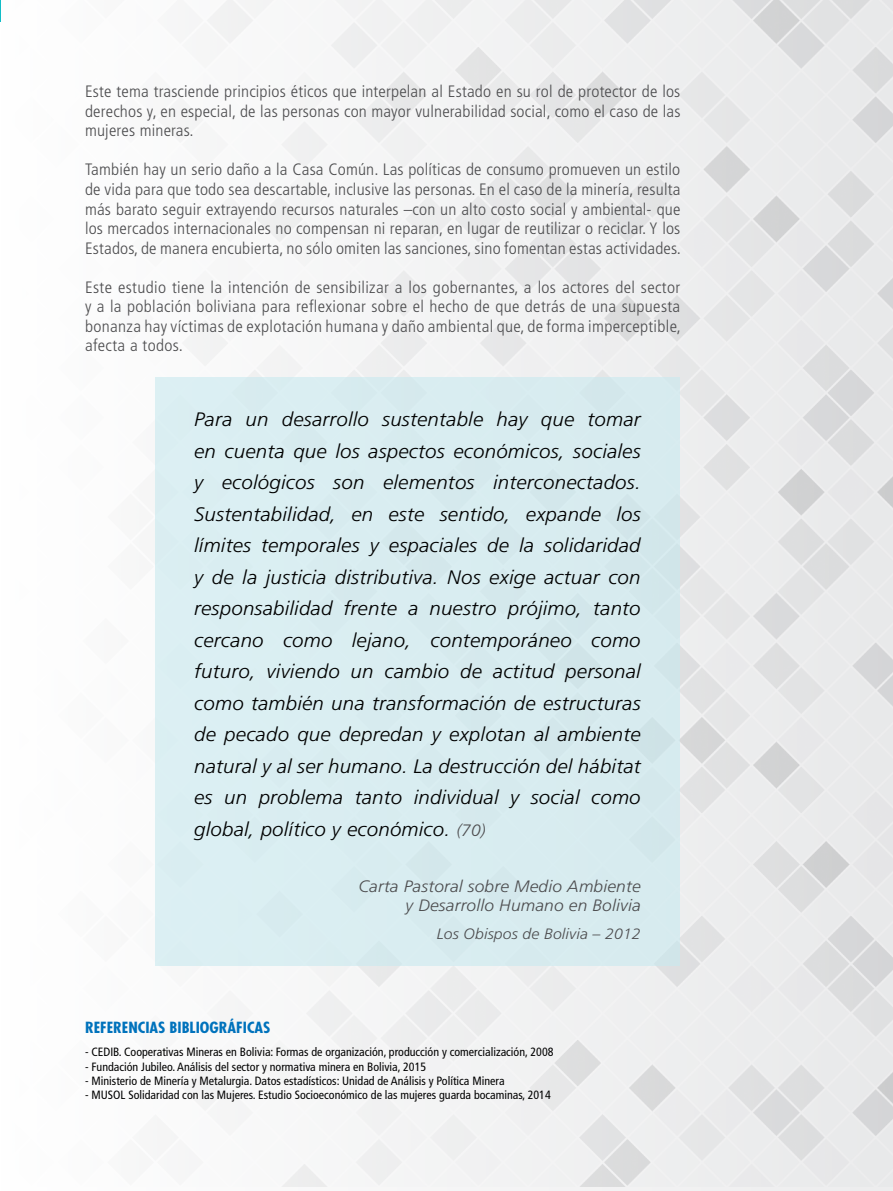
<style>
.page{position:relative;width:893px;height:1191px;background:#fff}
.page>*{position:absolute;margin:0;border:0;box-sizing:border-box;transform-origin:0 0}
.t1{font:italic 300 19.5px/31.5px "Frutiger LT Std";letter-spacing:.01em;color:#000;text-align:justify;scale:1.05 1}
.t2{font:300 condensed 16.5px/19.5px "Frutiger LT Std";letter-spacing:.01em;color:#4d4d4f;text-align:justify;scale:1.05 1}
.t3{font:italic 300 16.5px/19.5px "Frutiger LT Std";letter-spacing:.01em;color:#4d4d4f;text-align:right;scale:1.05 1}
.t4{font:700 condensed 15px "Futura Std";color:#0072bc;scale:1.1 1}
.t5{font:italic 300 15px "Frutiger LT Std";letter-spacing:.01em;color:#4d4d4f;scale:1.05 1}
.t6{font:condensed 12px "Frutiger LT Std";color:#000}
.s1{font-size:16.5px;color:#4d4d4f}
</style>
<div class="page">
<svg style="left:0;top:0;width:1px;height:21px"></svg>
<img style="left:155px;top:0;width:738px;height:1186px">
<div style="left:155px;top:377px;width:525px;height:588px;background:#d9edf0"></div>
<p class="t2" style="left:85px;top:82px;width:569px">Este tema trasciende principios éticos que interpelan al Estado en su rol de protector de los derechos y, en especial, de las personas con mayor vulnerabilidad social, como el caso de las mujeres mineras.</p>
<p class="t2" style="left:85px;top:160px;width:569px">También hay un serio daño a la Casa Común. Las políticas de consumo promueven un estilo de vida para que todo sea descartable, inclusive las personas. En el caso de la minería, resulta más barato seguir extrayendo recursos naturales –con un alto costo social y ambiental- que los mercados internacionales no compensan ni reparan, en lugar de reutilizar o reciclar. Y los Estados, de manera encubierta, no sólo omiten las sanciones, sino fomentan estas actividades.</p>
<p class="t2" style="left:85px;top:277px;width:569px">Este estudio tiene la intención de sensibilizar a los gobernantes, a los actores del sector y a la población boliviana para reflexionar sobre el hecho de que detrás de una supuesta bonanza hay víctimas de explotación humana y daño ambiental que, de forma imperceptible, afecta a todos.</p>
<p class="t1" style="left:194px;top:404px;width:427px">Para un desarrollo sustentable hay que tomar en cuenta que los aspectos económicos, sociales y ecológicos son elementos interconectados.<br>Sustentabilidad, en este sentido, expande los límites temporales y espaciales de la solidaridad y de la justicia distributiva. Nos exige actuar con responsabilidad frente a nuestro prójimo, tanto cercano como lejano, contemporáneo como futuro, viviendo un cambio de actitud personal como también una transformación de estructuras de pecado que depredan y explotan al ambiente natural y al ser humano. La destrucción del hábitat es un problema tanto individual y social como global, político y económico. <span class="s1">(70)</span></p>
<p class="t3" style="left:358px;top:876px;width:270px">Carta Pastoral sobre Medio Ambiente y Desarrollo Humano en Bolivia</p>
<p class="t5" style="left:437px;top:925px;width:196px">Los Obispos de Bolivia – 2012</p>
<p class="t4" style="left:85px;top:1018px;width:170px">REFERENCIAS BIBLIOGRÁFICAS</p>
<p class="t6" style="left:85px;top:1045px;width:470px">- CEDIB. Cooperativas Mineras en Bolivia: Formas de organización, producción y comercialización, 2008</p>
<p class="t6" style="left:85px;top:1059px;width:343px">- Fundación Jubileo. Análisis del sector y normativa minera en Bolivia, 2015</p>
<p class="t6" style="left:85px;top:1073px;width:421px">- Ministerio de Minería y Metalurgia. Datos estadísticos: Unidad de Análisis y Política Minera</p>
<p class="t6" style="left:85px;top:1088px;width:467px">- MUSOL Solidaridad con las Mujeres. Estudio Socioeconómico de las mujeres guarda bocaminas, 2014</p>
</div>
